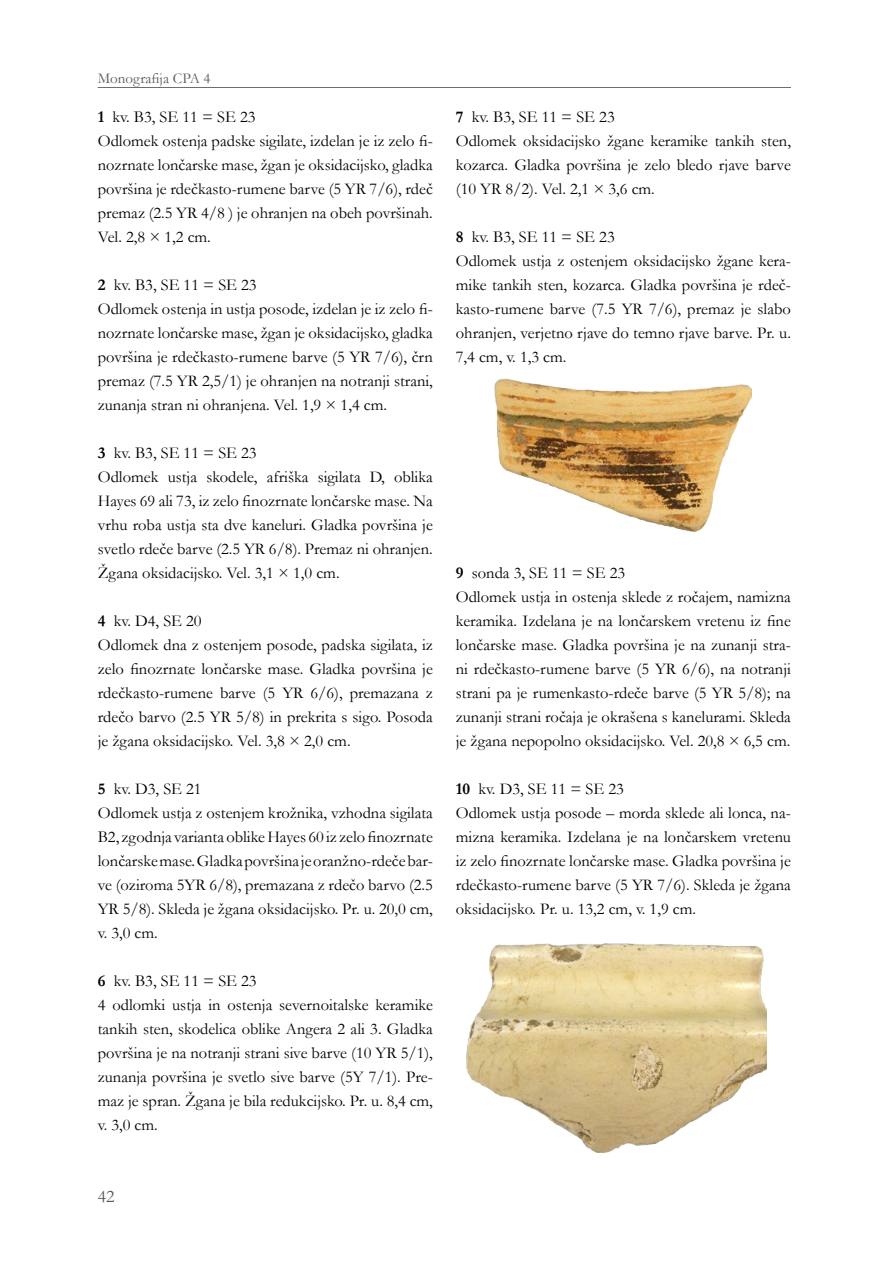
<style>
.page{position:relative;width:893px;height:1263px;background:#fff}
.page>*{position:absolute;margin:0;border:0;box-sizing:border-box;transform-origin:0 0}
.t1{font:18px "Garamond";color:#58595b}
.t2{font:16.5px/24px "Garamond";color:#000}
.t3{font:15px "Garamond";color:#58595b}
.s1{font-weight:700}
</style>
<div class="page">
<hr style="left:98px;top:87px;width:693px;height:1px;background:#6d6e71">
<img style="left:494px;top:378px;width:257px;height:153px">
<img style="left:466px;top:943px;width:300px;height:209px">
<p class="t3" style="left:98px;top:68px;width:114px">Monografija CPA 4</p>
<p class="t2" style="left:98px;top:104px;width:337px"><span class="s1">1</span> kv. B3, SE 11 = SE 23<br>Odlomek ostenja padske sigilate, izdelan je iz zelo fi&shy;nozrnate lončarske mase, žgan je oksidacijsko, gladka površina je rdečkasto-rumene barve (5 YR 7/6), rdeč premaz (2.5 YR 4/8 ) je ohranjen na obeh površinah.<br>Vel. 2,8 × 1,2 cm.</p>
<p class="t2" style="left:98px;top:272px;width:337px"><span class="s1">2</span> kv. B3, SE 11 = SE 23<br>Odlomek ostenja in ustja posode, izdelan je iz zelo fi&shy;nozrnate lončarske mase, žgan je oksidacijsko, gladka površina je rdečkasto-rumene barve (5 YR 7/6), črn premaz (7.5 YR 2,5/1) je ohranjen na notranji strani, zunanja stran ni ohranjena. Vel. 1,9 × 1,4 cm.</p>
<p class="t2" style="left:98px;top:440px;width:337px"><span class="s1">3</span> kv. B3, SE 11 = SE 23<br>Odlomek ustja skodele, afriška sigilata D, oblika Hayes 69 ali 73, iz zelo finozrnate lončarske mase. Na vrhu roba ustja sta dve kaneluri. Gladka površina je svetlo rdeče barve (2.5 YR 6/8). Premaz ni ohranjen.<br>Žgana oksidacijsko. Vel. 3,1 × 1,0 cm.</p>
<p class="t2" style="left:98px;top:608px;width:337px"><span class="s1">4</span> kv. D4, SE 20<br>Odlomek dna z ostenjem posode, padska sigilata, iz zelo finozrnate lončarske mase. Gladka površina je rdečkasto-rumene barve (5 YR 6/6), premazana z rdečo barvo (2.5 YR 5/8) in prekrita s sigo. Posoda je žgana oksidacijsko. Vel. 3,8 × 2,0 cm.</p>
<p class="t2" style="left:98px;top:776px;width:337px"><span class="s1">5</span> kv. D3, SE 21<br>Odlomek ustja z ostenjem krožnika, vzhodna sigilata B2, zgodnja varianta oblike Hayes 60 iz zelo finozrnate lončarske mase. Gladka površina je oranžno-rdeče bar&shy;ve (oziroma 5YR 6/8), premazana z rdečo barvo (2.5<br>YR 5/8). Skleda je žgana oksidacijsko. Pr. u. 20,0 cm, v. 3,0 cm.</p>
<p class="t2" style="left:98px;top:968px;width:337px"><span class="s1">6</span> kv. B3, SE 11 = SE 23<br>4 odlomki ustja in ostenja severnoitalske keramike tankih sten, skodelica oblike Angera 2 ali 3. Gladka površina je na notranji strani sive barve (10 YR 5/1), zunanja površina je svetlo sive barve (5Y 7/1). Pre&shy;maz je spran. Žgana je bila redukcijsko. Pr. u. 8,4 cm, v. 3,0 cm.</p>
<p class="t1" style="left:98px;top:1184px;width:18px">42</p>
<p class="t2" style="left:456px;top:104px;width:337px"><span class="s1">7</span> kv. B3, SE 11 = SE 23<br>Odlomek oksidacijsko žgane keramike tankih sten, kozarca. Gladka površina je zelo bledo rjave barve (10 YR 8/2). Vel. 2,1 × 3,6 cm.</p>
<p class="t2" style="left:456px;top:224px;width:337px"><span class="s1">8</span> kv. B3, SE 11 = SE 23<br>Odlomek ustja z ostenjem oksidacijsko žgane kera&shy;mike tankih sten, kozarca. Gladka površina je rdeč&shy;kasto-rumene barve (7.5 YR 7/6), premaz je slabo ohranjen, verjetno rjave do temno rjave barve. Pr. u.<br>7,4 cm, v. 1,3 cm.</p>
<p class="t2" style="left:456px;top:560px;width:337px"><span class="s1">9</span> sonda 3, SE 11 = SE 23<br>Odlomek ustja in ostenja sklede z ročajem, namizna keramika. Izdelana je na lončarskem vretenu iz fine lončarske mase. Gladka površina je na zunanji stra&shy;ni rdečkasto-rumene barve (5 YR 6/6), na notranji strani pa je rumenkasto-rdeče barve (5 YR 5/8); na zunanji strani ročaja je okrašena s kanelurami. Skleda je žgana nepopolno oksidacijsko. Vel. 20,8 × 6,5 cm.</p>
<p class="t2" style="left:456px;top:777px;width:337px"><span class="s1">10</span> kv. D3, SE 11 = SE 23<br>Odlomek ustja posode – morda sklede ali lonca, na&shy;mizna keramika. Izdelana je na lončarskem vretenu iz zelo finozrnate lončarske mase. Gladka površina je rdečkasto-rumene barve (5 YR 7/6). Skleda je žgana oksidacijsko. Pr. u. 13,2 cm, v. 1,9 cm.</p>
</div>
